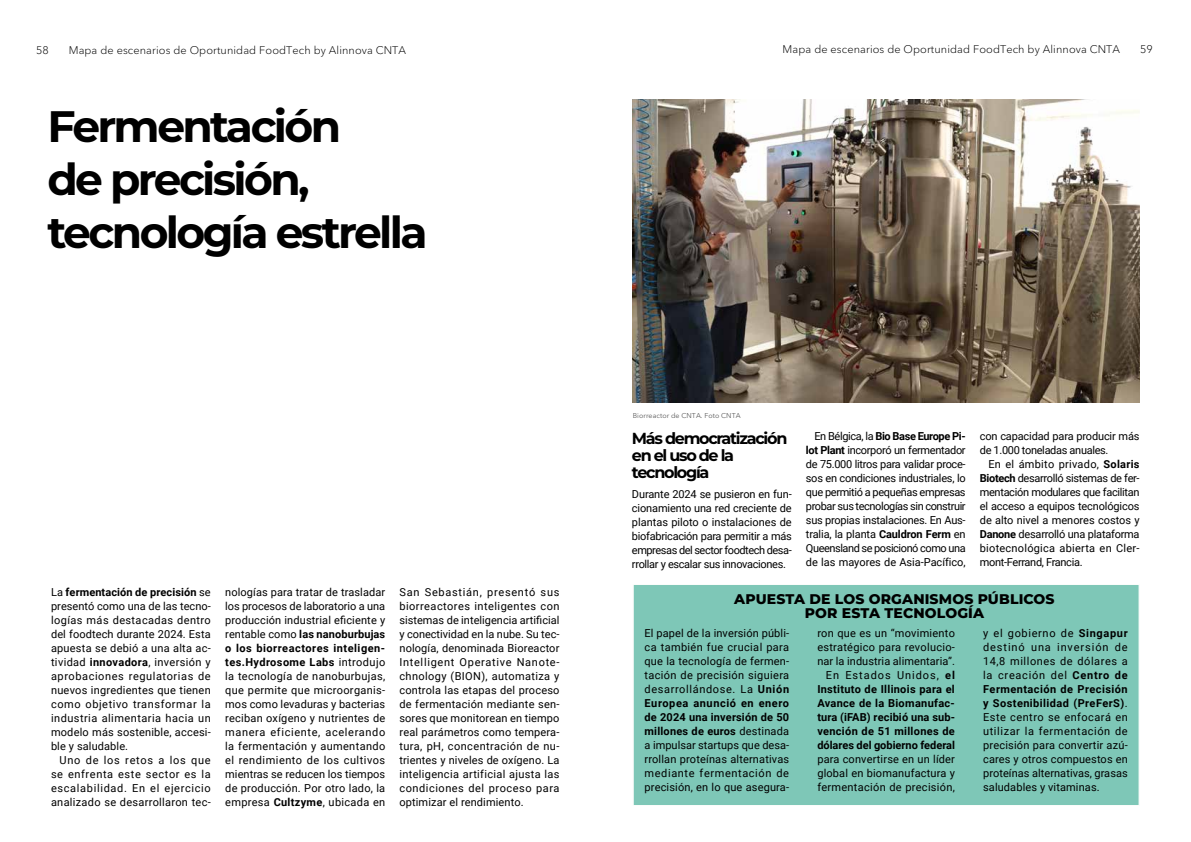
<style>
.page{position:relative;width:1191px;height:842px;background:#fff}
.page>*{position:absolute;margin:0;border:0;box-sizing:border-box;transform-origin:0 0}
.t1{font:700 44px/53px "Montserrat";letter-spacing:-.06em;color:#000}
.t2{font:700 16px/17px "Montserrat";letter-spacing:-.08em;color:#000}
.t3{font:800 14px/14px "Montserrat";letter-spacing:.01em;color:#000;text-align:center}
.t4{font:11px/14px "Roboto";letter-spacing:.015em;color:#000;text-align:justify}
.t5{font:700 11px/14px "Roboto";letter-spacing:.025em;color:#000;text-align:right}
.t6{font:300 11px "Avenir Next LT Pro";letter-spacing:.01em;color:#000}
.t7{font:11px/14px "Roboto";letter-spacing:-.015em;color:#000}
.t8{font:7px "Avenir Next LT Pro";letter-spacing:.01em;color:#595959}
.s1{font-weight:700}
.s2{font-weight:400}
</style>
<div class="page">
<img style="left:632px;top:99px;width:507px;height:304px">
<div style="left:632px;top:584px;width:507px;height:222px;background:#7ec7b7;border:1px solid #fbfdfb"></div>
<p class="t6" style="left:36px;top:41px;width:14px">58</p>
<p class="t6" style="left:69px;top:41px;width:339px">Mapa de escenarios de Oportunidad FoodTech by Alinnova CNTA</p>
<p class="t6" style="left:782px;top:39px;width:339px">Mapa de escenarios de Oportunidad FoodTech by Alinnova CNTA</p>
<p class="t6" style="left:1140px;top:39px;width:14px">59</p>
<h1 class="t1" style="left:47px;top:102px;width:381px">Fermentación<br>de precisión, tecnología estrella</h1>
<p class="t4" style="left:51px;top:584px;width:161px">La <span class="s1">fermentación de precisión</span> se presentó como una de las tecno&shy;logías más destacadas dentro del foodtech durante 2024. Esta apuesta se debió a una alta ac&shy;tividad <span class="s1">innovadora</span>, inversión y aprobaciones regulatorias de nuevos ingredientes que tienen como objetivo transformar la industria alimentaria hacia un modelo más sostenible, accesi&shy;ble y saludable.</p>
<p class="t4" style="left:51px;top:752px;width:161px;text-indent:9px">Uno de los retos a los que se enfrenta este sector es la escalabilidad. En el ejercicio analizado se desarrollaron tec-</p>
<p class="t4" style="left:225px;top:584px;width:162px">nologías para tratar de trasladar los procesos de laboratorio a una producción industrial eficiente y rentable como <span class="s1">las nanoburbujas o los biorreactores inteligen&shy;tes.Hydrosome Labs</span> introdujo la tecnología de nanoburbujas, que permite que microorganis&shy;mos como levaduras y bacterias reciban oxígeno y nutrientes de manera eficiente, acelerando la fermentación y aumentando el rendimiento de los cultivos mientras se reducen los tiempos de producción. Por otro lado, la empresa <span class="s1">Cultzyme</span>, ubicada en</p>
<p class="t4" style="left:399px;top:584px;width:162px">San Sebastián, presentó sus biorreactores inteligentes con sistemas de inteligencia artificial y conectividad en la nube. Su tec&shy;nología, denominada Bioreactor Intelligent Operative Nanote&shy;chnology (BION), automatiza y controla las etapas del proceso de fermentación mediante sen&shy;sores que monitorean en tiempo real parámetros como tempera&shy;tura, pH, concentración de nu&shy;trientes y niveles de oxígeno. La inteligencia artificial ajusta las condiciones del proceso para optimizar el rendimiento.</p>
<p class="t8" style="left:632px;top:410px;width:109px">Biorreactor de CNTA. Foto CNTA</p>
<h2 class="t2" style="left:632px;top:430px;width:157px">Más democratización en el uso de la tecnología</h2>
<p class="t4" style="left:806px;top:428px;width:161px;text-indent:9px">En Bélgica, la <span class="s1">Bio Base Europe Pi&shy;lot Plant</span> incorporó un fermentador de 75.000 litros para validar proce&shy;sos en condiciones industriales, lo que permitió a pequeñas empresas probar sus tecnologías sin construir sus propias instalaciones. En Aus&shy;tralia, la planta <span class="s1">Cauldron Ferm</span> en Queensland se posicionó como una de las mayores de Asia-Pacífico,</p>
<p class="t7" style="left:979px;top:428px;width:161px">con capacidad para producir más de 1.000 toneladas anuales.</p>
<p class="t4" style="left:979px;top:456px;width:161px;text-indent:9px">En el ámbito privado, <span class="s1">Solaris Biotech</span> desarrolló sistemas de fer&shy;mentación modulares que facilitan el acceso a equipos tecnológicos de alto nivel a menores costos y <span class="s1">Danone</span> desarrolló una plataforma biotecnológica abierta en Cler&shy;mont-Ferrand, Francia.</p>
<p class="t4" style="left:632px;top:487px;width:161px">Durante 2024 se pusieron en fun&shy;cionamiento una red creciente de plantas piloto o instalaciones de biofabricación para permitir a más empresas del sector foodtech desa&shy;rrollar y escalar sus innovaciones.</p>
<p class="t3" style="left:734px;top:593px;width:322px">APUESTA DE LOS ORGANISMOS PÚBLICOS<br>POR ESTA TECNOLOGÍA</p>
<p class="t4" style="left:644px;top:625px;width:146px">El papel de la inversión públi&shy;ca también fue crucial para que la tecnología de fermen&shy;tación de precisión siguiera desarrollándose. La <span class="s1">Unión Europea anunció en enero de 2024 una inversión de 50 millones de euros</span> destinada a impulsar startups que desa&shy;rrollan proteínas alternativas mediante fermentación de precisión, en lo que asegura-</p>
<p class="t5" style="left:817px;top:625px;width:139px"><span class="s2">ron que es un “movimiento estratégico para revolucio&shy;nar la industria alimentaria”.<br>En Estados Unidos,</span> el<br>Instituto de Illinois para el<br>Avance de la Biomanufac&shy;tura (iFAB) recibió una sub&shy;vención de 51 millones de dólares del gobierno federal</p>
<p class="t4" style="left:983px;top:625px;width:146px">y el gobierno de <span class="s1">Singapur </span>destinó una inversión de 14,8 millones de dólares a la creación del <span class="s1">Centro de Fermentación de Precisión y Sostenibilidad (PreFerS)</span>.<br>Este centro se enfocará en utilizar la fermentación de precisión para convertir azú&shy;cares y otros compuestos en proteínas alternativas, grasas saludables y vitaminas.</p>
<p class="t4" style="left:817px;top:751px;width:139px">para convertirse en un líder global en biomanufactura y fermentación de precisión,</p>
</div>
